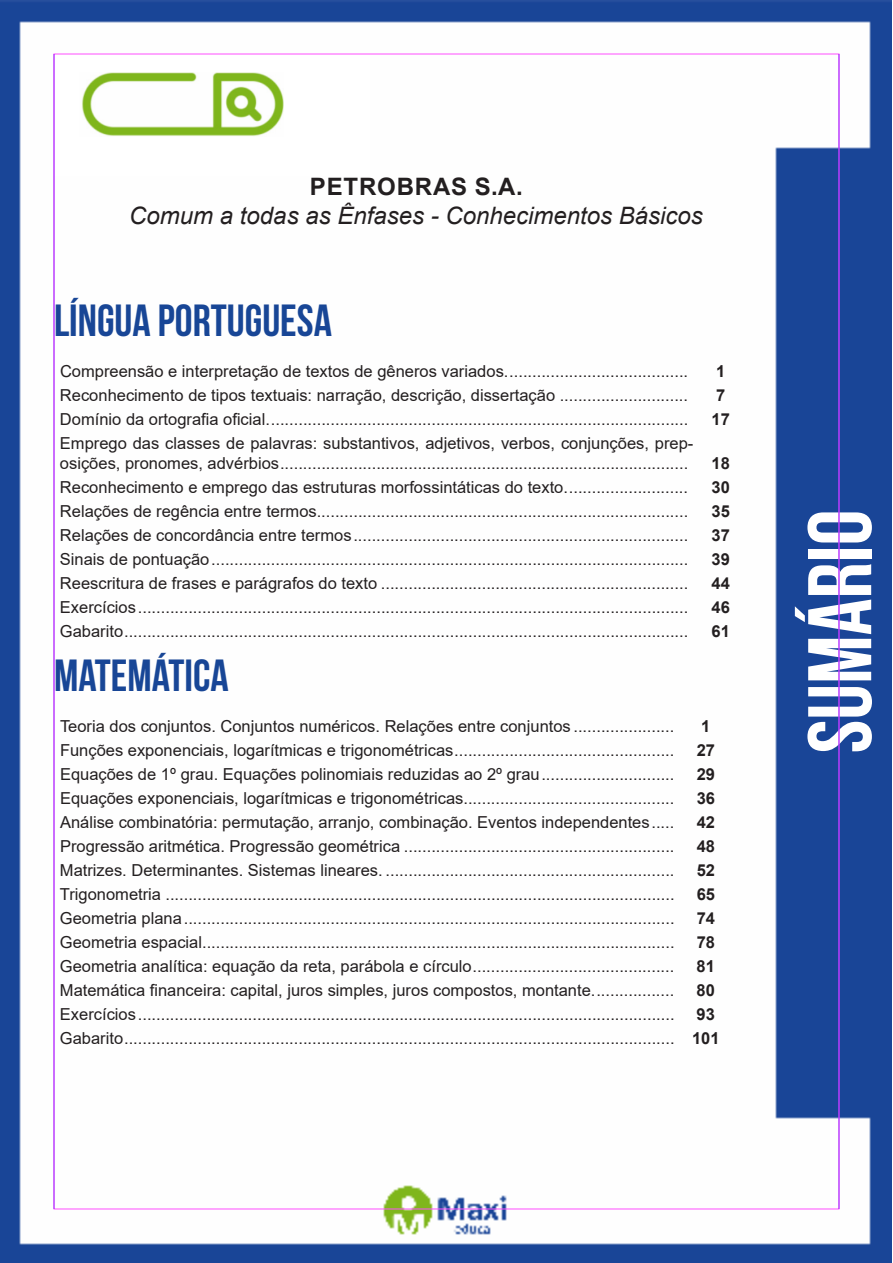
<style>
.page{position:relative;width:893px;height:1263px;background:#fff}
.page>*{position:absolute;margin:0;border:0;box-sizing:border-box;transform-origin:0 0}
.t1{font:700 90px "Bebas Neue";color:#fff}
.t2{font:700 45px "Bebas Neue";color:#184696}
.t3{font:italic 24px "Arial";color:#231f20}
.t4{font:700 24px "Arial";letter-spacing:.035em;color:#231f20}
.t5{font:16.5px/19.8px "Arial";color:#231f20}
.t6{font:700 16.5px "Arial";color:#231f20}
.s1{font-weight:700}
</style>
<div class="page">
<img style="left:0;top:0;width:892px;height:1263px">
<div style="left:53px;top:55px;width:317px;height:121px;background:#fff"></div>
<img style="left:82px;top:72px;width:201px;height:64px">
<hr style="left:54px;top:54px;width:1px;height:1155px;background:#93f">
<hr style="left:839px;top:54px;width:1px;height:1155px;background:#93f">
<h3 class="t4" style="left:310px;top:170px;width:214px">PETROBRAS S.A.</h3>
<h3 class="t3" style="left:129px;top:200px;width:575px">Comum a todas as Ênfases - Conhecimentos Básicos</h3>
<h2 class="t2" style="left:54px;top:295px;width:279px">LÍNGUA PORTUGUESA</h2>
<p class="t5" style="left:60px;top:361px;width:630px">Compreensão e interpretação de textos de gêneros variados........................................</p>
<p class="t6" style="left:716px;top:359px;width:11px">1</p>
<p class="t5" style="left:60px;top:385px;width:630px">Reconhecimento de tipos textuais: narração, descrição, dissertação ............................</p>
<p class="t6" style="left:716px;top:383px;width:11px">7</p>
<p class="t5" style="left:60px;top:409px;width:630px">Domínio da ortografia oficial............................................................................................</p>
<p class="t6" style="left:712px;top:407px;width:20px">17</p>
<p class="t5" style="left:60px;top:433px;width:635px">Emprego das classes de palavras: substantivos, adjetivos, verbos, conjunções, prep&shy;osições, pronomes, advérbios.........................................................................................</p>
<p class="t6" style="left:712px;top:451px;width:20px">18</p>
<p class="t5" style="left:60px;top:477px;width:630px">Reconhecimento e emprego das estruturas morfossintáticas do texto...........................</p>
<p class="t6" style="left:712px;top:475px;width:20px">30</p>
<p class="t5" style="left:60px;top:501px;width:630px">Relações de regência entre termos.................................................................................</p>
<p class="t6" style="left:712px;top:499px;width:20px">35</p>
<p class="t5" style="left:60px;top:525px;width:630px">Relações de concordância entre termos.........................................................................</p>
<p class="t6" style="left:712px;top:523px;width:20px">37</p>
<p class="t5" style="left:60px;top:549px;width:630px">Sinais de pontuação........................................................................................................</p>
<p class="t6" style="left:712px;top:547px;width:20px">39</p>
<p class="t5" style="left:60px;top:573px;width:630px">Reescritura de frases e parágrafos do texto ...................................................................</p>
<p class="t6" style="left:711px;top:571px;width:20px">44</p>
<p class="t5" style="left:60px;top:597px;width:630px">Exercícios........................................................................................................................</p>
<p class="t6" style="left:711px;top:595px;width:20px">46</p>
<p class="t5" style="left:60px;top:621px;width:630px">Gabarito...........................................................................................................................</p>
<p class="t6" style="left:711px;top:619px;width:20px">61</p>
<h2 class="t2" style="left:54px;top:650px;width:176px">MATEMÁTICA</h2>
<p class="t5" style="left:60px;top:716px;width:616px">Teoria dos conjuntos. Conjuntos numéricos. Relações entre conjuntos ......................</p>
<p class="t6" style="left:701px;top:714px;width:11px">1</p>
<p class="t5" style="left:60px;top:740px;width:616px">Funções exponenciais, logarítmicas e trigonométricas................................................</p>
<p class="t6" style="left:697px;top:738px;width:20px">27</p>
<p class="t5" style="left:60px;top:764px;width:616px">Equações de 1º grau. Equações polinomiais reduzidas ao 2º grau.............................</p>
<p class="t6" style="left:697px;top:762px;width:20px">29</p>
<p class="t5" style="left:60px;top:788px;width:616px">Equações exponenciais, logarítmicas e trigonométricas..............................................</p>
<p class="t6" style="left:697px;top:786px;width:20px">36</p>
<p class="t5" style="left:60px;top:812px;width:616px">Análise combinatória: permutação, arranjo, combinação. Eventos independentes.....</p>
<p class="t6" style="left:697px;top:810px;width:20px">42</p>
<p class="t5" style="left:60px;top:836px;width:616px">Progressão aritmética. Progressão geométrica ...........................................................</p>
<p class="t6" style="left:697px;top:834px;width:20px">48</p>
<p class="t5" style="left:60px;top:860px;width:616px">Matrizes. Determinantes. Sistemas lineares. ...............................................................</p>
<p class="t6" style="left:697px;top:858px;width:20px">52</p>
<p class="t5" style="left:60px;top:884px;width:616px">Trigonometria ...............................................................................................................</p>
<p class="t6" style="left:697px;top:882px;width:20px">65</p>
<p class="t5" style="left:60px;top:908px;width:616px">Geometria plana...........................................................................................................</p>
<p class="t6" style="left:697px;top:906px;width:20px">74</p>
<p class="t5" style="left:60px;top:932px;width:616px">Geometria espacial.......................................................................................................</p>
<p class="t6" style="left:697px;top:930px;width:20px">78</p>
<p class="t5" style="left:60px;top:956px;width:616px">Geometria analítica: equação da reta, parábola e círculo............................................</p>
<p class="t6" style="left:697px;top:954px;width:20px">81</p>
<p class="t5" style="left:60px;top:980px;width:616px">Matemática financeira: capital, juros simples, juros compostos, montante..................</p>
<p class="t6" style="left:697px;top:978px;width:20px">80</p>
<p class="t5" style="left:60px;top:1004px;width:616px">Exercícios.....................................................................................................................</p>
<p class="t5" style="left:60px;top:1002px;width:661px;line-height:24px;text-align:right"><span class="s1">93<br></span>Gabarito........................................................................................................................ <span class="s1">101</span></p>
<h1 class="t1" style="left:791px;top:753px;width:245px;rotate:-90deg">SUMÁRIO</h1>
</div>
